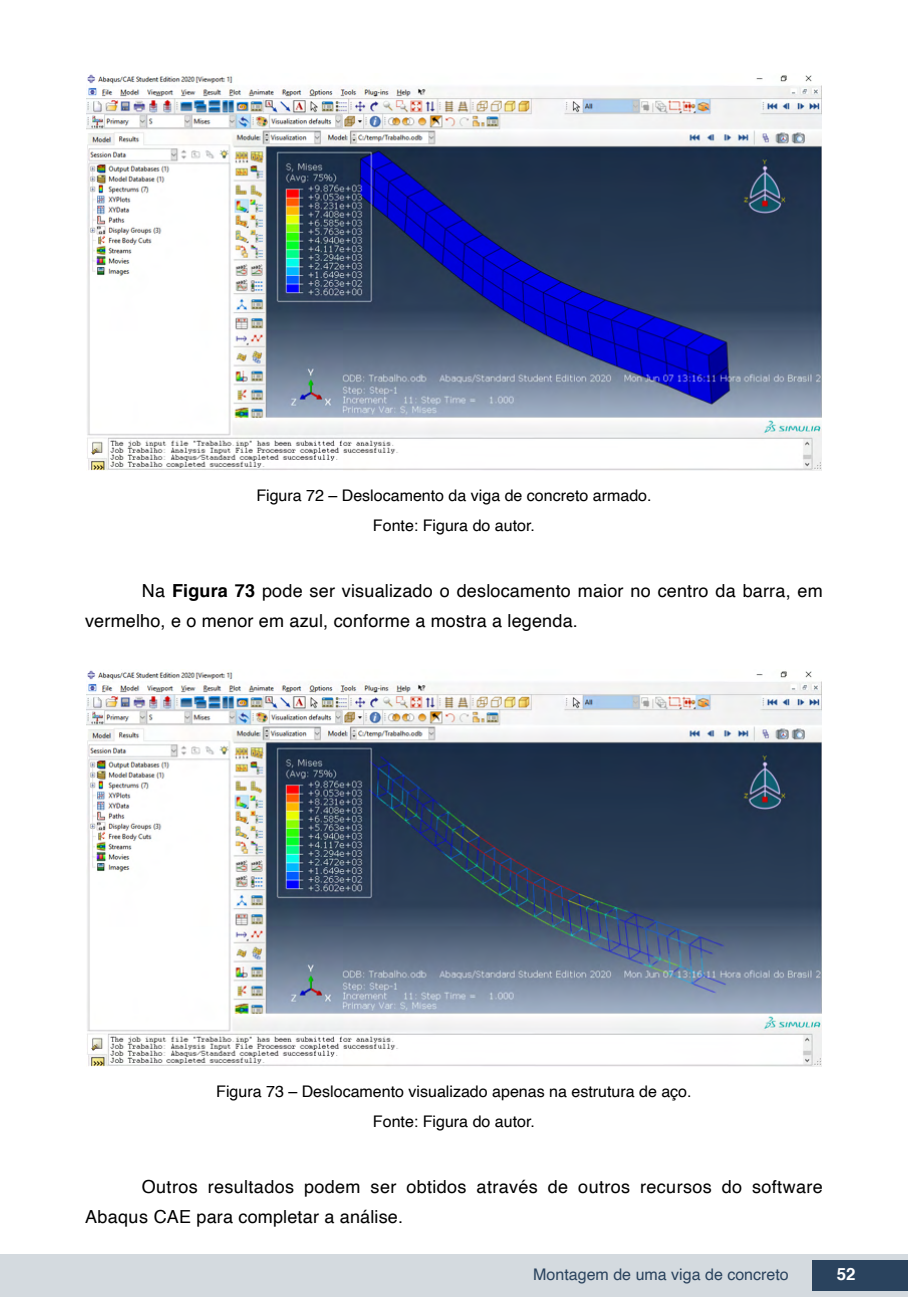
<style>
.page{position:relative;width:908px;height:1304px;background:#fff}
.page>*{position:absolute;margin:0;border:0;box-sizing:border-box;transform-origin:0 0}
.txt{font:18px/30px "Helvetica";letter-spacing:.01em;color:#000}
.t1{font:700 16.8px "Helvetica";color:#fff}
.imagens_graf_tab{font:16px "Helvetica";color:#000}
.t2{font:16px "Helvetica";color:#2a435e}
.s1{font-weight:700}
</style>
<div class="page">
<div style="left:0;top:1254px;width:906px;height:43px;background:#d4dadf"></div>
<div style="left:812px;top:1261px;width:95px;height:30px;background:#2a435e"></div>
<img style="left:87px;top:74px;width:733px;height:396px">
<img style="left:87px;top:670px;width:733px;height:396px">
<p class="imagens_graf_tab" style="left:256px;top:483px;width:396px">Figura 72 – Deslocamento da viga de concreto armado.</p>
<p class="imagens_graf_tab" style="left:373px;top:513px;width:163px">Fonte: Figura do autor.</p>
<p class="txt" style="left:85px;top:576px;width:738px;text-indent:57px">Na <span class="s1">Figura 73</span> pode ser visualizado o deslocamento maior no centro da barra, em vermelho, e o menor em azul, conforme a mostra a legenda.</p>
<p class="imagens_graf_tab" style="left:216px;top:1079px;width:476px">Figura 73 – Deslocamento visualizado apenas na estrutura de aço.</p>
<p class="imagens_graf_tab" style="left:373px;top:1109px;width:163px">Fonte: Figura do autor.</p>
<p class="txt" style="left:85px;top:1172px;width:738px;text-indent:57px">Outros resultados podem ser obtidos através de outros recursos do software<br>Abaqus CAE para completar a análise.</p>
<p class="t2" style="left:533px;top:1262px;width:257px">Montagem de uma viga de concreto</p>
<p class="t1" style="left:836px;top:1261px;width:20px">52</p>
</div>
